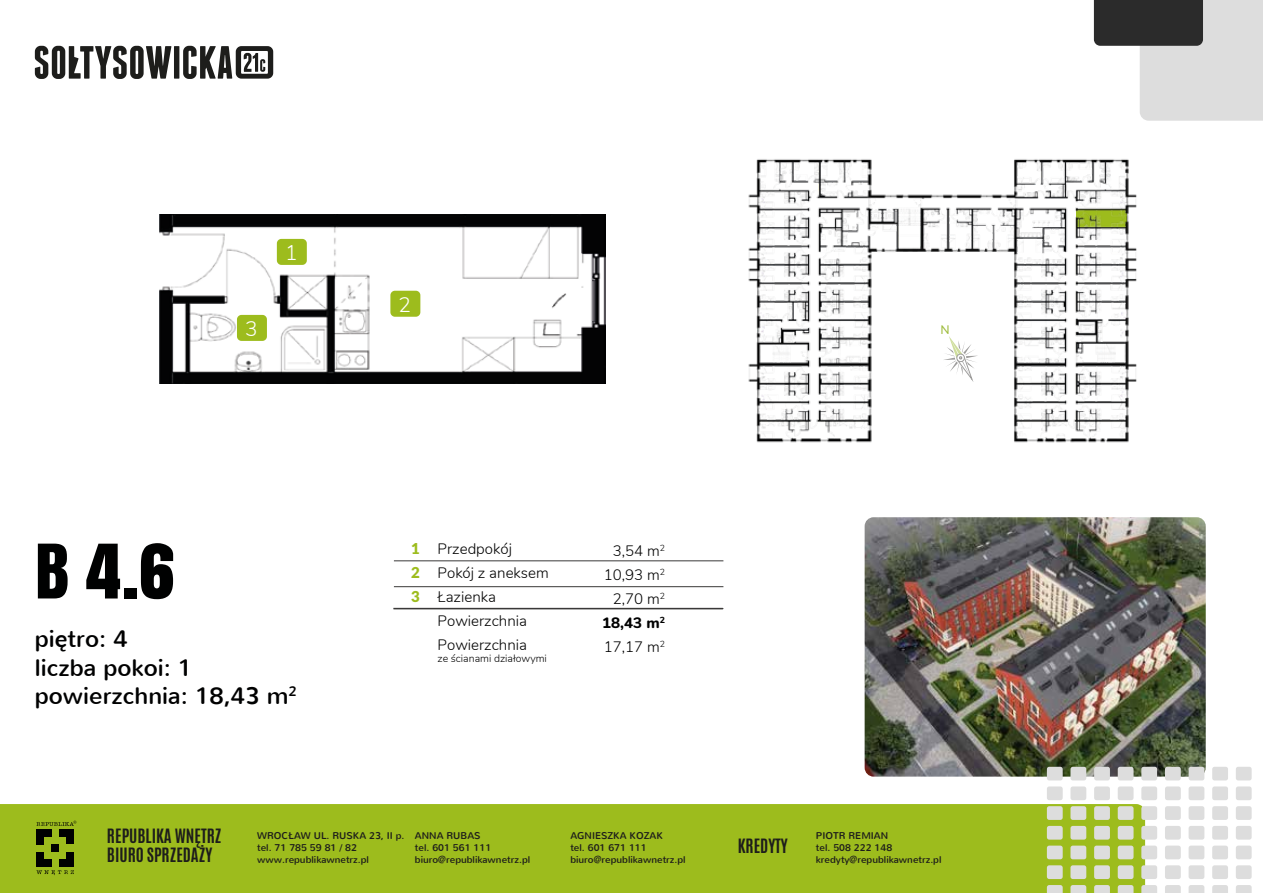
<style>
.page{position:relative;width:1263px;height:893px;background:#fff}
.page>*{position:absolute;margin:0;border:0;box-sizing:border-box;transform-origin:0 0}
.t1{font:70.5px "Anton";color:#000101}
.t2{font:23.85px/28.7px "Nunito";color:#000101}
.t3{font:300 20.85px "Nunito";color:#fff}
.t4{font:700 16.5px/19.8px "Antonio";color:#1d1d1b}
.t5{font:300 15px/24px "Nunito";color:#000101}
.t6{font:900 15px/24px "Lato";color:#9dbc1d;text-align:justify}
.t7{font:12.15px "Lato";color:#9dbb3a}
.t8{font:300 10.5px "Nunito";color:#000101}
.t9{font:9.75px/11.7px "Nunito";color:#1d1d1b}
.s1{font-weight:700;font-style:italic}
.s2{font-weight:800}
</style>
<div class="page">
<img style="left:159px;top:214px;width:447px;height:170px">
<img style="left:748px;top:159px;width:389px;height:370px">
<img style="left:865px;top:517px;width:341px;height:260px">
<svg style="left:1094px;top:0;width:169px;height:121px"></svg>
<div style="left:0;top:804px;width:1145px;height:89px;background:#9dbc1d"></div>
<svg style="left:36px;top:870px;width:38px;height:5px"></svg>
<div style="left:37px;top:829px;width:7px;height:7px;background:#000101"></div>
<div style="left:44px;top:829px;width:7px;height:7px;background:#000101"></div>
<div style="left:59px;top:829px;width:7px;height:7px;background:#000101"></div>
<div style="left:67px;top:829px;width:7px;height:7px;background:#000101"></div>
<div style="left:67px;top:837px;width:7px;height:7px;background:#000101"></div>
<div style="left:37px;top:837px;width:7px;height:7px;background:#000101"></div>
<div style="left:52px;top:845px;width:7px;height:7px;background:#000101"></div>
<div style="left:37px;top:860px;width:7px;height:7px;background:#000101"></div>
<div style="left:44px;top:860px;width:7px;height:7px;background:#000101"></div>
<div style="left:37px;top:852px;width:7px;height:7px;background:#000101"></div>
<div style="left:59px;top:860px;width:7px;height:7px;background:#000101"></div>
<div style="left:67px;top:860px;width:7px;height:7px;background:#000101"></div>
<div style="left:67px;top:852px;width:7px;height:7px;background:#000101"></div>
<svg style="left:36px;top:821px;width:40px;height:5px"></svg>
<svg style="left:943px;top:333px;width:35px;height:50px"></svg>
<hr style="left:394px;top:586px;width:329px;height:1px;background:#3a3938">
<hr style="left:394px;top:561px;width:329px;height:1px;background:#3a3938">
<hr style="left:393px;top:608px;width:330px;height:1px;background:#3a3938">
<svg style="left:35px;top:46px;width:136px;height:33px"></svg>
<div style="left:174px;top:46px;width:5px;height:33px;background:#1d1d1b"></div>
<svg style="left:183px;top:46px;width:90px;height:33px"></svg>
<svg style="left:1047px;top:767px;width:16px;height:13px"></svg>
<svg style="left:1070px;top:767px;width:16px;height:13px"></svg>
<svg style="left:1094px;top:767px;width:16px;height:13px"></svg>
<svg style="left:1118px;top:767px;width:15px;height:13px"></svg>
<svg style="left:1141px;top:767px;width:16px;height:13px"></svg>
<svg style="left:1165px;top:767px;width:16px;height:13px"></svg>
<svg style="left:1188px;top:767px;width:16px;height:13px"></svg>
<svg style="left:1212px;top:767px;width:16px;height:13px"></svg>
<svg style="left:1236px;top:767px;width:16px;height:13px"></svg>
<svg style="left:1047px;top:786px;width:16px;height:14px"></svg>
<svg style="left:1070px;top:786px;width:16px;height:14px"></svg>
<svg style="left:1094px;top:786px;width:16px;height:14px"></svg>
<svg style="left:1118px;top:786px;width:15px;height:14px"></svg>
<svg style="left:1141px;top:786px;width:16px;height:14px"></svg>
<svg style="left:1165px;top:786px;width:16px;height:14px"></svg>
<svg style="left:1188px;top:786px;width:16px;height:14px"></svg>
<svg style="left:1212px;top:786px;width:16px;height:14px"></svg>
<svg style="left:1236px;top:786px;width:16px;height:14px"></svg>
<svg style="left:1047px;top:806px;width:16px;height:14px"></svg>
<svg style="left:1070px;top:806px;width:16px;height:14px"></svg>
<svg style="left:1094px;top:806px;width:16px;height:14px"></svg>
<svg style="left:1118px;top:806px;width:15px;height:14px"></svg>
<svg style="left:1141px;top:806px;width:16px;height:14px"></svg>
<svg style="left:1165px;top:806px;width:16px;height:14px"></svg>
<svg style="left:1188px;top:806px;width:16px;height:14px"></svg>
<svg style="left:1212px;top:806px;width:16px;height:14px"></svg>
<svg style="left:1236px;top:806px;width:16px;height:14px"></svg>
<svg style="left:1047px;top:826px;width:16px;height:14px"></svg>
<svg style="left:1070px;top:826px;width:16px;height:14px"></svg>
<svg style="left:1094px;top:826px;width:16px;height:14px"></svg>
<svg style="left:1118px;top:826px;width:15px;height:14px"></svg>
<svg style="left:1141px;top:826px;width:16px;height:14px"></svg>
<svg style="left:1165px;top:826px;width:16px;height:14px"></svg>
<svg style="left:1188px;top:826px;width:16px;height:14px"></svg>
<svg style="left:1212px;top:826px;width:16px;height:14px"></svg>
<svg style="left:1236px;top:826px;width:16px;height:14px"></svg>
<svg style="left:1047px;top:846px;width:16px;height:13px"></svg>
<svg style="left:1070px;top:846px;width:16px;height:13px"></svg>
<svg style="left:1094px;top:846px;width:16px;height:13px"></svg>
<svg style="left:1118px;top:846px;width:15px;height:13px"></svg>
<svg style="left:1141px;top:846px;width:16px;height:13px"></svg>
<svg style="left:1165px;top:846px;width:16px;height:13px"></svg>
<svg style="left:1188px;top:846px;width:16px;height:13px"></svg>
<svg style="left:1212px;top:846px;width:16px;height:13px"></svg>
<svg style="left:1236px;top:846px;width:16px;height:13px"></svg>
<svg style="left:1047px;top:865px;width:16px;height:14px"></svg>
<svg style="left:1070px;top:865px;width:16px;height:14px"></svg>
<svg style="left:1094px;top:865px;width:16px;height:14px"></svg>
<svg style="left:1118px;top:865px;width:15px;height:14px"></svg>
<svg style="left:1141px;top:865px;width:16px;height:14px"></svg>
<svg style="left:1165px;top:865px;width:16px;height:14px"></svg>
<svg style="left:1188px;top:865px;width:16px;height:14px"></svg>
<svg style="left:1212px;top:865px;width:16px;height:14px"></svg>
<svg style="left:1236px;top:865px;width:16px;height:14px"></svg>
<svg style="left:1047px;top:885px;width:16px;height:8px"></svg>
<svg style="left:1070px;top:885px;width:16px;height:8px"></svg>
<svg style="left:1094px;top:885px;width:16px;height:8px"></svg>
<svg style="left:1118px;top:885px;width:15px;height:8px"></svg>
<svg style="left:1141px;top:885px;width:16px;height:8px"></svg>
<svg style="left:1165px;top:885px;width:16px;height:8px"></svg>
<svg style="left:1188px;top:885px;width:16px;height:8px"></svg>
<svg style="left:1212px;top:885px;width:16px;height:8px"></svg>
<svg style="left:1236px;top:885px;width:16px;height:8px"></svg>
<svg style="left:277px;top:239px;width:30px;height:26px"></svg>
<svg style="left:390px;top:291px;width:30px;height:26px"></svg>
<svg style="left:237px;top:315px;width:30px;height:26px"></svg>
<h3 class="t3" style="left:245px;top:313px;width:14px">3</h3>
<h3 class="t3" style="left:285px;top:237px;width:14px">1</h3>
<h1 class="t1" style="left:35px;top:516px;width:142px">B 4.6</h1>
<h2 class="t2" style="left:35px;top:625px;width:264px">pi<span class="s1">ę</span>tro: 4<br>liczba pokoi: 1 powierzchnia: 18,43 m<sup>2</sup></h2>
<h3 class="t3" style="left:399px;top:289px;width:14px">2</h3>
<h3 class="t5" style="left:437px;top:536px;width:113px">Przedpokój<br>Pokój z aneksem<br>Łazienka<br>Powierzchnia<br>Powierzchnia</h3>
<p class="t8" style="left:437px;top:651px;width:111px">ze ścianami działowymi</p>
<h3 class="t6" style="left:411px;top:536px;width:10px">1<br>2<br>3</h3>
<h3 class="t5" style="left:602px;top:538px;width:64px;text-align:right">3,54 m<sup>2<br></sup>10,93 m<sup>2<br></sup>2,70 m<sup>2<br></sup><span class="s2">18,43 m</span><sup>2<br></sup>17,17 m<sup>2</sup></h3>
<p class="t7" style="left:940px;top:321px;width:11px">N</p>
<h3 class="t4" style="left:107px;top:826px;width:116px">REPUBLIKA WNĘTRZ<br>BIURO SPRZEDAŻY</h3>
<p class="t9" style="left:257px;top:830px;width:149px">WROCŁAW UL. RUSKA 23, II p. tel. 71 785 59 81 / 82 www.republikawnetrz.pl</p>
<p class="t9" style="left:570px;top:830px;width:117px">AGNIESZKA KOZAK<br>tel. 601 671 111 biuro@republikawnetrz.pl</p>
<p class="t9" style="left:415px;top:830px;width:117px">ANNA RUBAS<br>tel. 601 561 111 biuro@republikawnetrz.pl</p>
<p class="t9" style="left:816px;top:830px;width:127px">PIOTR REMIAN<br>tel. 508 222 148 kredyty@republikawnetrz.pl</p>
<h3 class="t4" style="left:738px;top:836px;width:52px">KREDYTY</h3>
</div>
